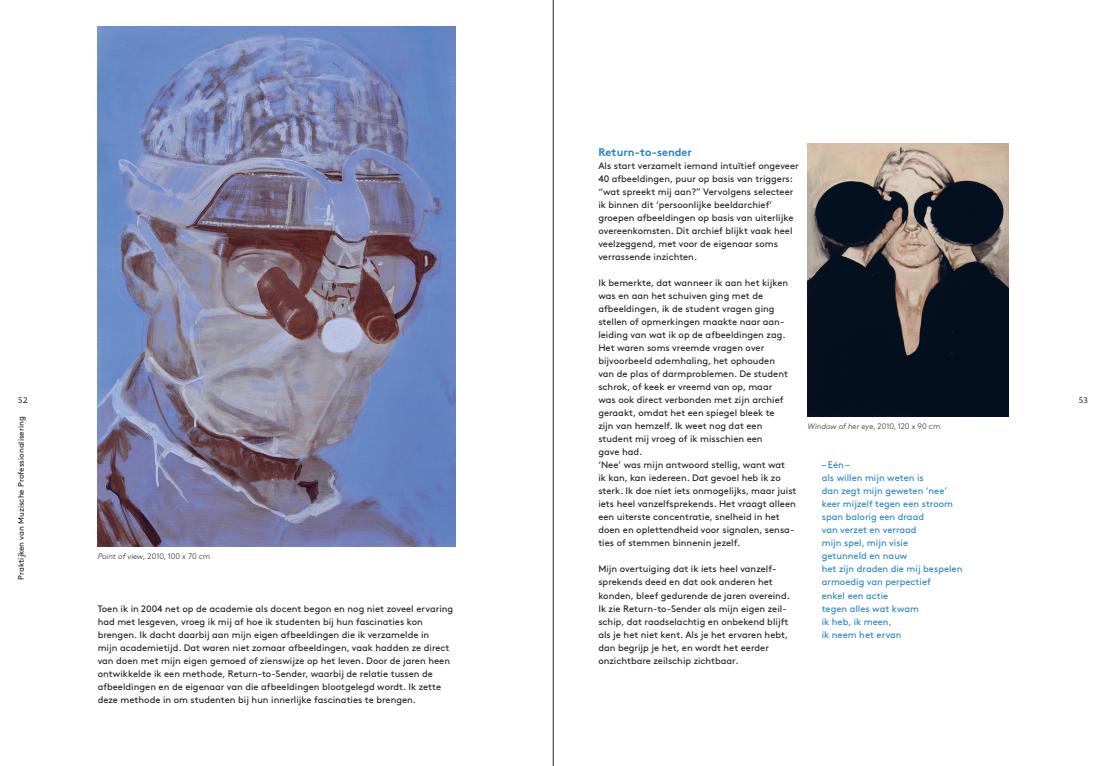
<style>
.page{position:relative;width:1106px;height:766px;background:#fff}
.page>*{position:absolute;margin:0;border:0;box-sizing:border-box;transform-origin:0 0}
.t1{font:700 11px "Brown Std";color:#2783c5}
.t2{font:9.4px/13px "Brown Std";color:#231f20}
.t3{font:9.4px/13px "Brown Std";color:#2783c5}
.t4{font:9px "Marbach";color:#231f20}
.t5{font:8px "Brown Std";color:#231f20}
.t6{font:italic 300 8px "Brown Std";color:#231f20}
.t7{font:300 8px "Brown Std";color:#231f20}
.s1{font-style:normal}
.s2{font-style:italic}
</style>
<div class="page">
<hr style="left:553px;top:0;width:1px;height:765px;background:#231f20">
<img style="left:98px;top:26px;width:357px;height:520px">
<img style="left:807px;top:143px;width:201px;height:273px">
<p class="t1" style="left:598px;top:145px;width:95px">Return-to-sender</p>
<p class="t2" style="left:598px;top:159px;width:202px">Als start verzamelt iemand intuïtief ongeveer 40 afbeeldingen, puur op basis van triggers: “wat spreekt mij aan?” Vervolgens selecteer ik binnen dit ‘persoonlijke beeldarchief’ groepen afbeeldingen op basis van uiterlijke overeenkomsten. Dit archief blijkt vaak heel veelzeggend, met voor de eigenaar soms verrassende inzichten.</p>
<p class="t2" style="left:598px;top:276px;width:200px">Ik bemerkte, dat wanneer ik aan het kijken was en aan het schuiven ging met de afbeeldingen, ik de student vragen ging stellen of opmerkingen maakte naar aan&shy;leiding van wat ik op de afbeeldingen zag.<br>Het waren soms vreemde vragen over bijvoorbeeld ademhaling, het ophouden<br>van de plas of darmproblemen. De student schrok, of keek er vreemd van op, maar<br>was ook direct verbonden met zijn archief geraakt, omdat het een spiegel bleek te<br>zijn van hemzelf. Ik weet nog dat een student mij vroeg of ik misschien een<br>gave had.<br>‘Nee’ was mijn antwoord stellig, want wat<br>ik kan, kan iedereen. Dat gevoel heb ik zo sterk. Ik doe niet iets onmogelijks, maar juist iets heel vanzelfsprekends. Het vraagt alleen een uiterste concentratie, snelheid in het doen en oplettendheid voor signalen, sensa&shy;ties of stemmen binnenin jezelf.</p>
<p class="t2" style="left:598px;top:562px;width:193px">Mijn overtuiging dat ik iets heel vanzelf&shy;sprekends deed en dat ook anderen het konden, bleef gedurende de jaren overeind.<br>Ik zie Return-to-Sender als mijn eigen zeil&shy;schip, dat raadselachtig en onbekend blijft als je het niet kent. Als je het ervaren hebt, dan begrijp je het, en wordt het eerder onzichtbare zeilschip zichtbaar.</p>
<p class="t4" style="left:18px;top:394px;width:11px">52</p>
<p class="t4" style="left:1078px;top:394px;width:11px">53</p>
<p class="t5" style="left:17px;top:579px;width:165px;rotate:-90deg">Praktijken van Muzische Professionalisering</p>
<p class="t2" style="left:98px;top:601px;width:357px">Toen ik in 2004 net op de academie als docent begon en nog niet zoveel ervaring had met lesgeven, vroeg ik mij af hoe ik studenten bij hun fascinaties kon brengen. Ik dacht daarbij aan mijn eigen afbeeldingen die ik verzamelde in<br>mijn academietijd. Dat waren niet zomaar afbeeldingen, vaak hadden ze direct van doen met mijn eigen gemoed of zienswijze op het leven. Door de jaren heen ontwikkelde ik een methode, Return-to-Sender, waarbij de relatie tussen de afbeeldingen en de eigenaar van die afbeeldingen blootgelegd wordt. Ik zette deze methode in om studenten bij hun innerlijke fascinaties te brengen.</p>
<p class="t6" style="left:807px;top:422px;width:134px">Window of her eye<span class="s1">, 2010, 120 x 90 cm</span></p>
<p class="t3" style="left:821px;top:458px;width:142px">– Eén –<br>als willen mijn weten is<br>dan zegt mijn geweten ‘nee’ keer mijzelf tegen een stroom span balorig een draad<br>van verzet en verraad<br>mijn spel, mijn visie<br>getunneld en nauw<br>het zijn draden die mij bespelen armoedig van perpectief<br>enkel een actie<br>tegen alles wat kwam<br>ik heb, ik meen,<br>ik neem het ervan</p>
<p class="t7" style="left:98px;top:552px;width:114px"><span class="s2">Point of view,</span> 2010, 100 x 70 cm</p>
</div>
